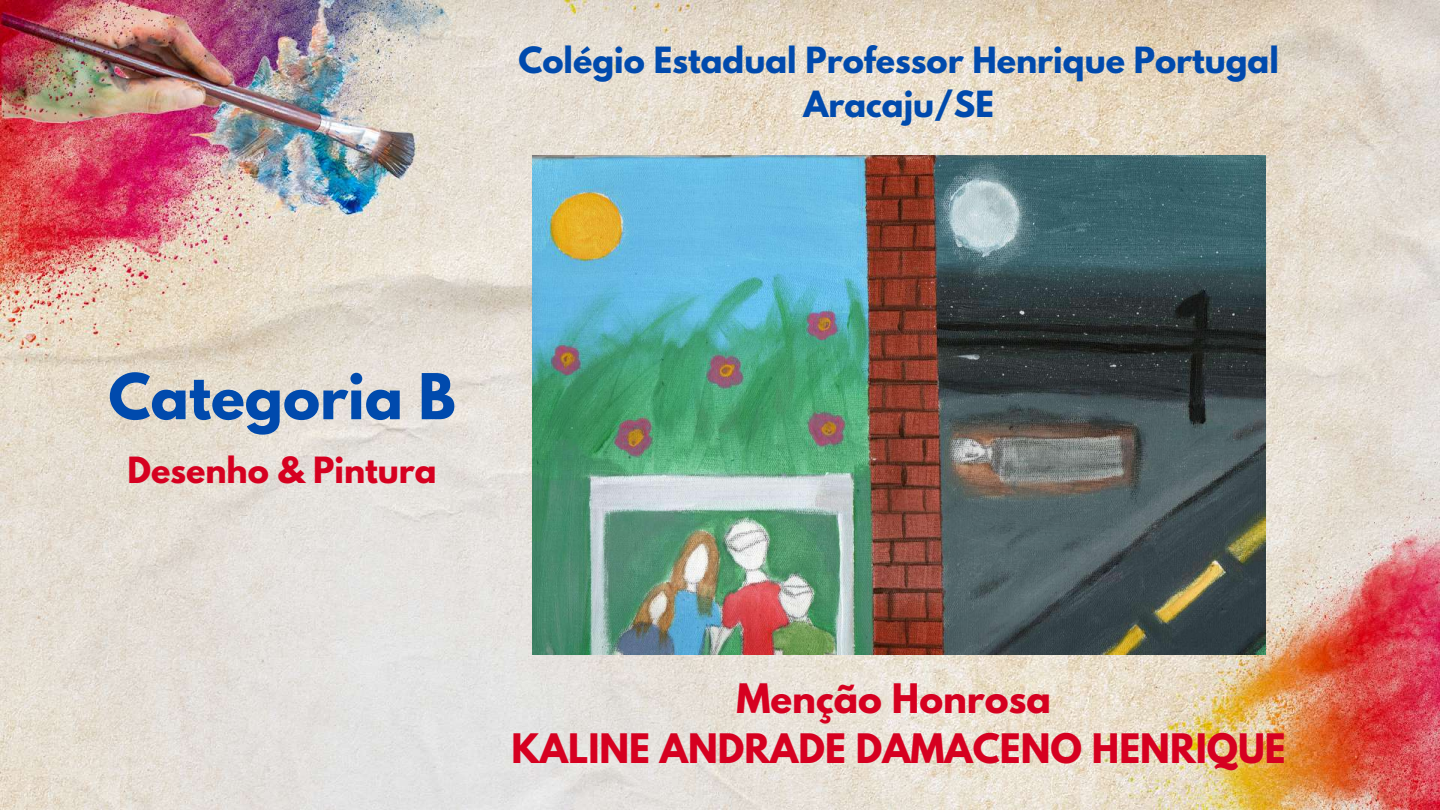
<style>
.page{position:relative;width:1440px;height:810px;background:#fff}
.page>*{position:absolute;margin:0;border:0;box-sizing:border-box;transform-origin:0 0}
.t1{font:700 56px "League Spartan";color:#004aad}
.t2{font:700 36px/50.2px "League Spartan";color:#d60020;text-align:center}
.t3{font:700 32px/44.2px "League Spartan";color:#004aad;text-align:center}
.t4{font:700 32px "League Spartan";color:#d60020}
</style>
<div class="page">
<img style="left:0;top:0;width:1440px;height:810px">
<img style="left:532px;top:155px;width:733px;height:499px">
<p class="t3" style="left:518px;top:42px;width:762px">Colégio Estadual Professor Henrique Portugal<br>Aracaju/SE</p>
<h1 class="t1" style="left:108px;top:369px;width:349px">Categoria B</h1>
<p class="t4" style="left:128px;top:454px;width:311px">Desenho &amp; Pintura</p>
<p class="t2" style="left:512px;top:678px;width:776px">Menção Honrosa<br>KALINE ANDRADE DAMACENO HENRIQUE</p>
</div>
